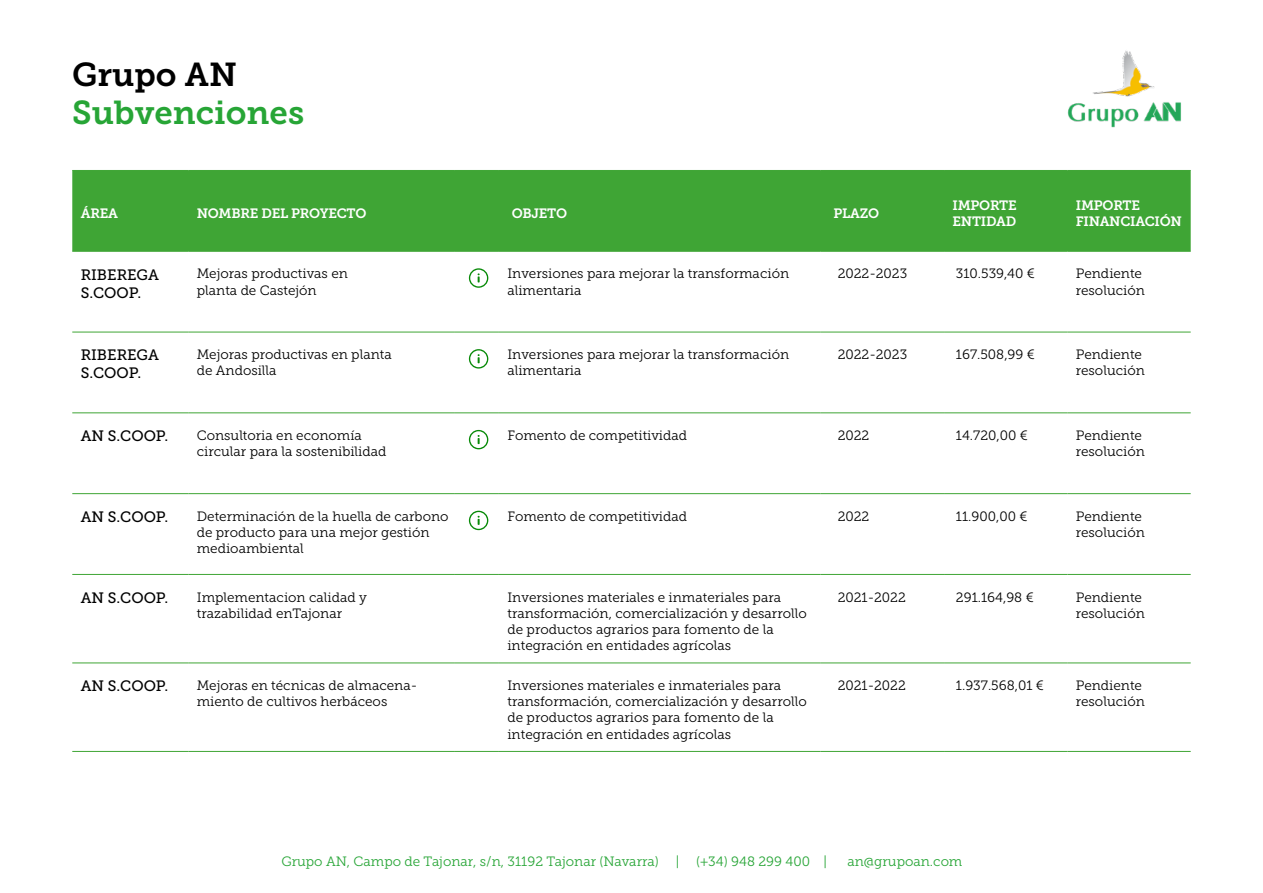
<style>
.page{position:relative;width:1263px;height:893px;background:#fff}
.page>*{position:absolute;margin:0;border:0;box-sizing:border-box;transform-origin:0 0}
.t1{font:33px "Museo Slab 700";color:#27a536}
.t2{font:33px "Museo Slab 700";color:#000}
.t3{font:15px/18px "Museo Slab 500";color:#000}
.t4{font:13.5px/16.2px "Museo Slab 300";color:#000}
.t5{font:13.5px "Museo Slab 300";color:#27a536}
.t6{font:13.5px/16.2px "Museo Slab 700";letter-spacing:-.02em;color:#fff}
</style>
<div class="page">
<img style="left:1067px;top:50px;width:114px;height:78px">
<div style="left:72px;top:171px;width:1119px;height:80px;background:#3fa535"></div>
<hr style="left:72px;top:170px;width:116px;height:1px;background:#3fa535">
<hr style="left:188px;top:170px;width:266px;height:1px;background:#3fa535">
<hr style="left:454px;top:170px;width:45px;height:1px;background:#3fa535">
<hr style="left:499px;top:170px;width:322px;height:1px;background:#3fa535">
<hr style="left:821px;top:170px;width:123px;height:1px;background:#3fa535">
<hr style="left:944px;top:170px;width:123px;height:1px;background:#3fa535">
<hr style="left:1067px;top:170px;width:124px;height:1px;background:#3fa535">
<hr style="left:72px;top:251px;width:116px;height:1px;background:#3fa535">
<hr style="left:188px;top:251px;width:266px;height:1px;background:#3fa535">
<hr style="left:454px;top:251px;width:45px;height:1px;background:#3fa535">
<hr style="left:499px;top:251px;width:322px;height:1px;background:#3fa535">
<hr style="left:821px;top:251px;width:123px;height:1px;background:#3fa535">
<hr style="left:944px;top:251px;width:123px;height:1px;background:#3fa535">
<hr style="left:1067px;top:251px;width:124px;height:1px;background:#3fa535">
<hr style="left:72px;top:332px;width:116px;height:1px;background:#3fa535">
<hr style="left:188px;top:332px;width:266px;height:1px;background:#3fa535">
<hr style="left:454px;top:332px;width:45px;height:1px;background:#3fa535">
<hr style="left:499px;top:332px;width:322px;height:1px;background:#3fa535">
<hr style="left:821px;top:332px;width:123px;height:1px;background:#3fa535">
<hr style="left:944px;top:332px;width:123px;height:1px;background:#3fa535">
<hr style="left:1067px;top:332px;width:124px;height:1px;background:#3fa535">
<hr style="left:72px;top:412px;width:116px;height:1px;background:#3fa535">
<hr style="left:188px;top:412px;width:266px;height:1px;background:#3fa535">
<hr style="left:454px;top:412px;width:45px;height:1px;background:#3fa535">
<hr style="left:499px;top:412px;width:322px;height:1px;background:#3fa535">
<hr style="left:821px;top:412px;width:123px;height:1px;background:#3fa535">
<hr style="left:944px;top:412px;width:123px;height:1px;background:#3fa535">
<hr style="left:1067px;top:412px;width:124px;height:1px;background:#3fa535">
<hr style="left:72px;top:493px;width:116px;height:1px;background:#3fa535">
<hr style="left:188px;top:493px;width:266px;height:1px;background:#3fa535">
<hr style="left:454px;top:493px;width:45px;height:1px;background:#3fa535">
<hr style="left:499px;top:493px;width:322px;height:1px;background:#3fa535">
<hr style="left:821px;top:493px;width:123px;height:1px;background:#3fa535">
<hr style="left:944px;top:493px;width:123px;height:1px;background:#3fa535">
<hr style="left:1067px;top:493px;width:124px;height:1px;background:#3fa535">
<hr style="left:72px;top:574px;width:116px;height:1px;background:#3fa535">
<hr style="left:188px;top:574px;width:266px;height:1px;background:#3fa535">
<hr style="left:454px;top:574px;width:45px;height:1px;background:#3fa535">
<hr style="left:499px;top:574px;width:322px;height:1px;background:#3fa535">
<hr style="left:821px;top:574px;width:123px;height:1px;background:#3fa535">
<hr style="left:944px;top:574px;width:123px;height:1px;background:#3fa535">
<hr style="left:1067px;top:574px;width:124px;height:1px;background:#3fa535">
<hr style="left:72px;top:663px;width:116px;height:1px;background:#3fa535">
<hr style="left:188px;top:663px;width:266px;height:1px;background:#3fa535">
<hr style="left:454px;top:663px;width:45px;height:1px;background:#3fa535">
<hr style="left:499px;top:663px;width:322px;height:1px;background:#3fa535">
<hr style="left:821px;top:663px;width:123px;height:1px;background:#3fa535">
<hr style="left:944px;top:663px;width:123px;height:1px;background:#3fa535">
<hr style="left:1067px;top:663px;width:124px;height:1px;background:#3fa535">
<hr style="left:72px;top:751px;width:116px;height:1px;background:#3fa535">
<hr style="left:188px;top:751px;width:266px;height:1px;background:#3fa535">
<hr style="left:454px;top:751px;width:45px;height:1px;background:#3fa535">
<hr style="left:499px;top:751px;width:322px;height:1px;background:#3fa535">
<hr style="left:821px;top:751px;width:123px;height:1px;background:#3fa535">
<hr style="left:944px;top:751px;width:123px;height:1px;background:#3fa535">
<hr style="left:1067px;top:751px;width:124px;height:1px;background:#3fa535">
<svg style="left:469px;top:268px;width:19px;height:20px"></svg>
<svg style="left:469px;top:349px;width:19px;height:20px"></svg>
<svg style="left:469px;top:430px;width:19px;height:19px"></svg>
<svg style="left:469px;top:511px;width:19px;height:19px"></svg>
<h1 class="t2" style="left:72px;top:56px;width:166px">Grupo AN</h1>
<h1 class="t1" style="left:72px;top:94px;width:233px">Subvenciones</h1>
<p class="t6" style="left:81px;top:205px;width:39px">ÁREA</p>
<p class="t6" style="left:197px;top:205px;width:171px">NOMBRE DEL PROYECTO</p>
<p class="t6" style="left:512px;top:205px;width:57px">OBJETO</p>
<p class="t6" style="left:833px;top:205px;width:47px">PLAZO</p>
<p class="t6" style="left:952px;top:197px;width:66px">IMPORTE<br>ENTIDAD</p>
<p class="t6" style="left:1076px;top:197px;width:108px">IMPORTE<br>FINANCIACIÓN</p>
<p class="t3" style="left:81px;top:265px;width:80px">RIBEREGA<br>S.COOP.</p>
<p class="t4" style="left:197px;top:266px;width:153px">Mejoras productivas en planta de Castejón</p>
<p class="t4" style="left:507px;top:266px;width:283px">Inversiones para mejorar la transformación alimentaria</p>
<p class="t4" style="left:838px;top:266px;width:71px">2022-2023</p>
<p class="t4" style="left:956px;top:266px;width:81px">310.539,40 €</p>
<p class="t4" style="left:1076px;top:266px;width:71px">Pendiente resolución</p>
<p class="t3" style="left:81px;top:346px;width:80px">RIBEREGA<br>S.COOP.</p>
<p class="t4" style="left:197px;top:347px;width:196px">Mejoras productivas en planta de Andosilla</p>
<p class="t4" style="left:507px;top:347px;width:283px">Inversiones para mejorar la transformación alimentaria</p>
<p class="t4" style="left:838px;top:347px;width:71px">2022-2023</p>
<p class="t4" style="left:956px;top:347px;width:81px">167.508,99 €</p>
<p class="t4" style="left:1076px;top:347px;width:71px">Pendiente resolución</p>
<p class="t3" style="left:81px;top:427px;width:89px">AN S.COOP.</p>
<p class="t4" style="left:197px;top:427px;width:191px">Consultoria en economía circular para la sostenibilidad</p>
<p class="t4" style="left:507px;top:427px;width:181px">Fomento de competitividad</p>
<p class="t4" style="left:838px;top:427px;width:33px">2022</p>
<p class="t4" style="left:956px;top:427px;width:73px">14.720,00 €</p>
<p class="t4" style="left:1076px;top:427px;width:71px">Pendiente resolución</p>
<p class="t3" style="left:81px;top:508px;width:89px">AN S.COOP.</p>
<p class="t4" style="left:197px;top:508px;width:253px">Determinación de la huella de carbono de producto para una mejor gestión medioambiental</p>
<p class="t4" style="left:507px;top:508px;width:181px">Fomento de competitividad</p>
<p class="t4" style="left:838px;top:508px;width:33px">2022</p>
<p class="t4" style="left:956px;top:508px;width:73px">11.900,00 €</p>
<p class="t4" style="left:1076px;top:508px;width:71px">Pendiente resolución</p>
<p class="t3" style="left:81px;top:589px;width:89px">AN S.COOP.</p>
<p class="t4" style="left:197px;top:589px;width:172px">Implementacion calidad y trazabilidad enTajonar</p>
<p class="t4" style="left:507px;top:589px;width:301px">Inversiones materiales e inmateriales para transformación, comercialización y desarrollo de productos agrarios para fomento de la integración en entidades agrícolas</p>
<p class="t4" style="left:838px;top:589px;width:70px">2021-2022</p>
<p class="t4" style="left:956px;top:589px;width:79px">291.164,98 €</p>
<p class="t4" style="left:1076px;top:589px;width:71px">Pendiente resolución</p>
<p class="t3" style="left:81px;top:677px;width:89px">AN S.COOP.</p>
<p class="t4" style="left:197px;top:677px;width:222px">Mejoras en técnicas de almacena&shy;miento de cultivos herbáceos</p>
<p class="t4" style="left:507px;top:677px;width:301px">Inversiones materiales e inmateriales para transformación, comercialización y desarrollo de productos agrarios para fomento de la integración en entidades agrícolas</p>
<p class="t4" style="left:838px;top:677px;width:70px">2021-2022</p>
<p class="t4" style="left:956px;top:677px;width:90px">1.937.568,01 €</p>
<p class="t4" style="left:1076px;top:677px;width:71px">Pendiente resolución</p>
<p class="t5" style="left:281px;top:854px;width:379px">Grupo AN, Campo de Tajonar, s/n, 31192 Tajonar (Navarra)</p>
<p class="t5" style="left:676px;top:854px;width:5px">|</p>
<p class="t5" style="left:696px;top:854px;width:132px">(+34) 948 299 400 |</p>
<p class="t5" style="left:847px;top:854px;width:116px">an@grupoan.com</p>
</div>
